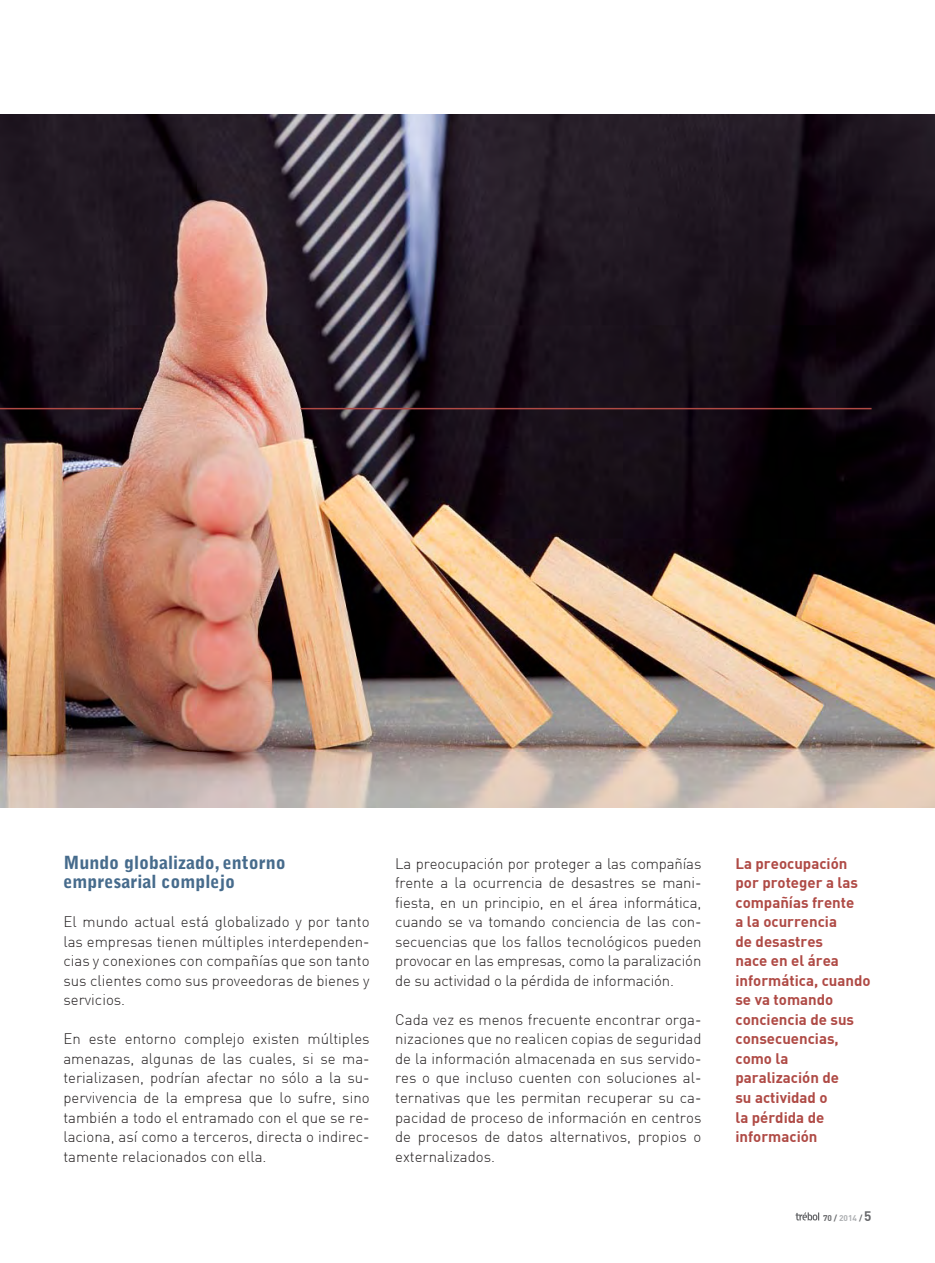
<style>
.page{position:relative;width:935px;height:1263px;background:#fff}
.page>*{position:absolute;margin:0;border:0;box-sizing:border-box;transform-origin:0 0}
.t1{font:900 18px/19.5px "Bell Gothic Std";color:#466b8c}
.t2{font:300 15px/19.5px "DIN";color:#231f20;text-align:justify}
.t3{font:700 15px/19.5px "DIN";color:#af4a45}
.t4{font:700 8.25px "DIN";color:#67686b}
.s1{color:#aeb0b3}
.s2{font-size:13.5px}
</style>
<div class="page">
<svg style="left:795px;top:1212px;width:24px;height:8px"></svg>
<img style="left:0;top:114px;width:935px;height:693px">
<hr style="left:0;top:408px;width:142px;height:1px;background:#af4a45">
<hr style="left:300px;top:408px;width:571px;height:1px;background:#af4a45">
<p class="t1" style="left:63px;top:853px;width:224px">Mundo globalizado, entorno empresarial complejo</p>
<p class="t2" style="left:63px;top:912px;width:308px">El mundo actual está globalizado y por tanto las empresas tienen múltiples interdependen&shy;cias y conexiones con compañías que son tanto sus clientes como sus proveedoras de bienes y servicios.</p>
<p class="t2" style="left:63px;top:1029px;width:308px">En este entorno complejo existen múltiples amenazas, algunas de las cuales, si se ma&shy;terializasen, podrían afectar no sólo a la su&shy;pervivencia de la empresa que lo sufre, sino también a todo el entramado con el que se re&shy;laciona, así como a terceros, directa o indirec&shy;tamente relacionados con ella.</p>
<p class="t2" style="left:395px;top:853px;width:308px">La preocupación por proteger a las compañías frente a la ocurrencia de desastres se mani&shy;fiesta, en un principio, en el área informática, cuando se va tomando conciencia de las con&shy;secuencias que los fallos tecnológicos pueden provocar en las empresas, como la paralización de su actividad o la pérdida de información.</p>
<p class="t2" style="left:395px;top:1009px;width:308px">Cada vez es menos frecuente encontrar orga&shy;nizaciones que no realicen copias de seguridad de la información almacenada en sus servido&shy;res o que incluso cuenten con soluciones al&shy;ternativas que les permitan recuperar su ca&shy;pacidad de proceso de información en centros de procesos de datos alternativos, propios o externalizados.</p>
<p class="t3" style="left:735px;top:852px;width:137px">La preocupación por proteger a las compañías frente<br>a la ocurrencia<br>de desastres<br>nace en el área informática, cuando se va tomando conciencia de sus consecuencias, como la paralización de<br>su actividad o<br>la pérdida de información</p>
<p class="t4" style="left:823px;top:1211px;width:50px">70 / <span class="s1">2014</span> / <span class="s2">5</span></p>
</div>
